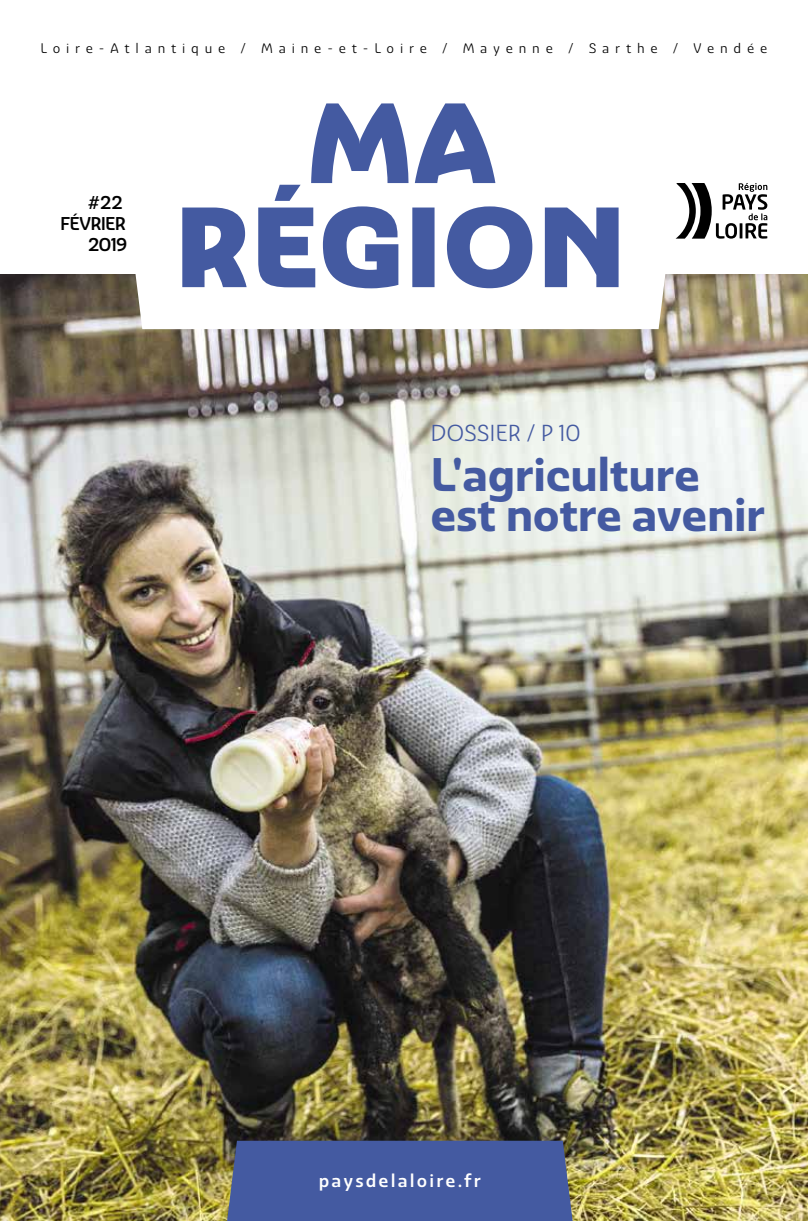
<style>
.page{position:relative;width:808px;height:1221px;background:#fff}
.page>*{position:absolute;margin:0;border:0;box-sizing:border-box;transform-origin:0 0}
.t1{font:700 45.75px/40.2px "Ashemore Norm";letter-spacing:-.01em;color:#445aa1}
.t2{font:22.5px "Ashemore Norm";letter-spacing:-.01em;color:#445aa1}
.t3{font:500 18px "Ashemore Norm";letter-spacing:.12em;color:#fff}
.t4{font:500 18px/21px "Ashemore Norm";letter-spacing:-.05em;color:#000;text-align:right}
.t5{font:13.5px "Ashemore Norm";letter-spacing:.43em;color:#000}
</style>
<div class="page">
<img style="left:0;top:274px;width:808px;height:946px">
<div style="left:227px;top:1140px;width:346px;height:80px;background:#445aa1"></div>
<svg style="left:682px;top:183px;width:85px;height:56px"></svg>
<svg style="left:118px;top:181px;width:564px;height:148px"></svg>
<svg style="left:182px;top:185px;width:436px;height:103px"></svg>
<svg style="left:311px;top:103px;width:184px;height:80px"></svg>
<p class="t5" style="left:40px;top:40px;width:728px">Loire-Atlantique / Maine-et-Loire / Mayenne / Sarthe / Vendée</p>
<h3 class="t4" style="left:60px;top:191px;width:69px">#22<br>FÉVRIER<br>2019</h3>
<h2 class="t2" style="left:431px;top:419px;width:152px">DOSSIER / P 10</h2>
<h1 class="t1" style="left:431px;top:454px;width:336px">L'agriculture est notre avenir</h1>
<h3 class="t3" style="left:319px;top:1169px;width:164px">paysdelaloire.fr</h3>
</div>
